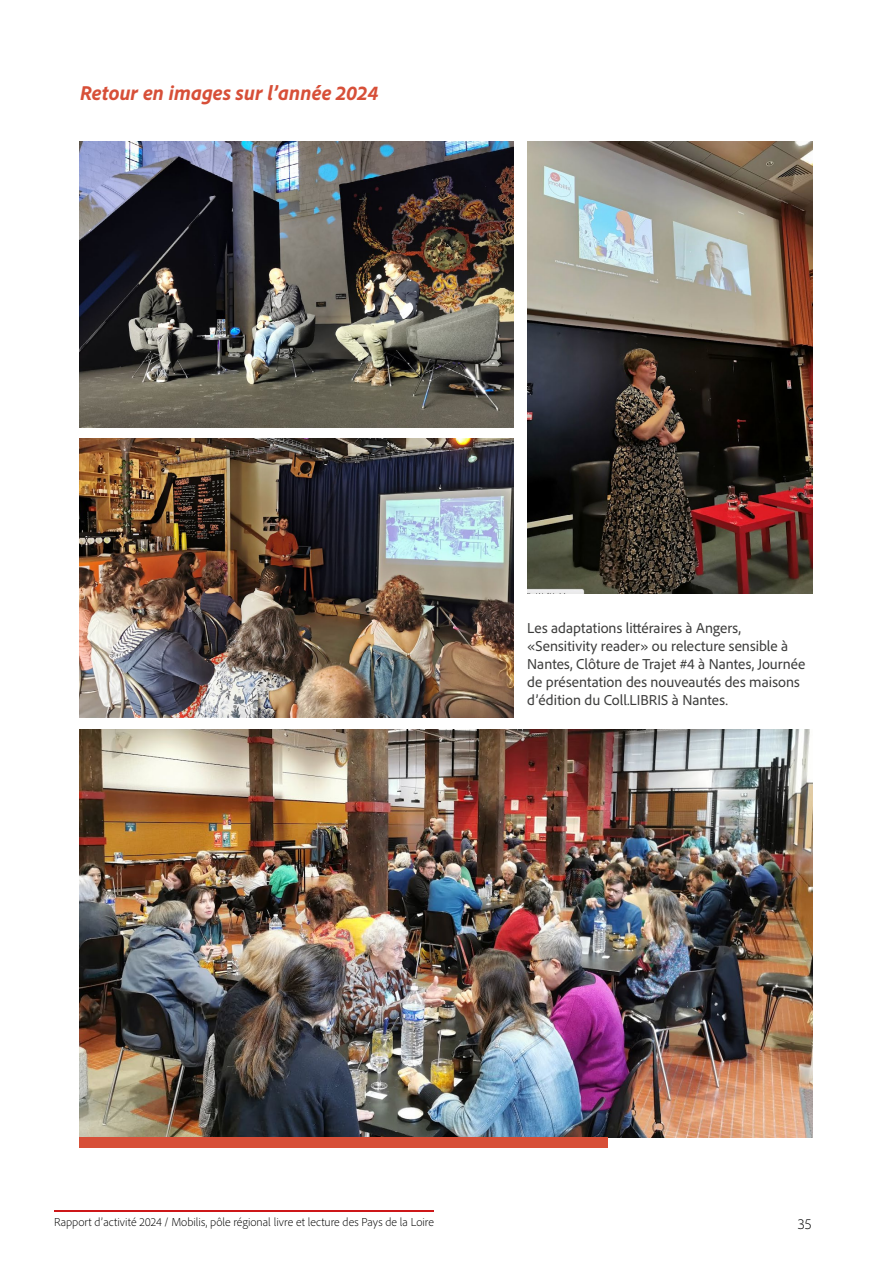
<style>
.page{position:relative;width:893px;height:1263px;background:#fff}
.page>*{position:absolute;margin:0;border:0;box-sizing:border-box;transform-origin:0 0}
.t1{font:italic 800 21px "Adobe Clean";color:#d74f38}
.t2{font:15px/18px "Adobe Clean";color:#3c3c3b}
.t3{font:300 15px "Adobe Clean";color:#000}
.t4{font:300 12px "Adobe Clean";color:#000}
</style>
<div class="page">
<hr style="left:54px;top:1211px;width:380px;height:1px;background:#cd1719">
<img style="left:527px;top:142px;width:285px;height:451px">
<img style="left:79px;top:438px;width:435px;height:280px">
<img style="left:79px;top:142px;width:435px;height:285px">
<img style="left:79px;top:730px;width:733px;height:407px">
<div style="left:79px;top:1137px;width:529px;height:11px;background:#d74f38"></div>
<h1 class="t1" style="left:80px;top:80px;width:300px">Retour en images sur l’année 2024</h1>
<p class="t2" style="left:527px;top:618px;width:280px">Les adaptations littéraires à Angers, «Sensitivity reader» ou relecture sensible à Nantes, Clôture de Trajet #4 à Nantes, Journée de présentation des nouveautés des maisons d’édition du Coll.LIBRIS à Nantes.</p>
<p class="t4" style="left:54px;top:1215px;width:381px">Rapport d’activité 2024 / Mobilis, pôle régional livre et lecture des Pays de la Loire</p>
<p class="t3" style="left:798px;top:1214px;width:15px">35</p>
</div>
